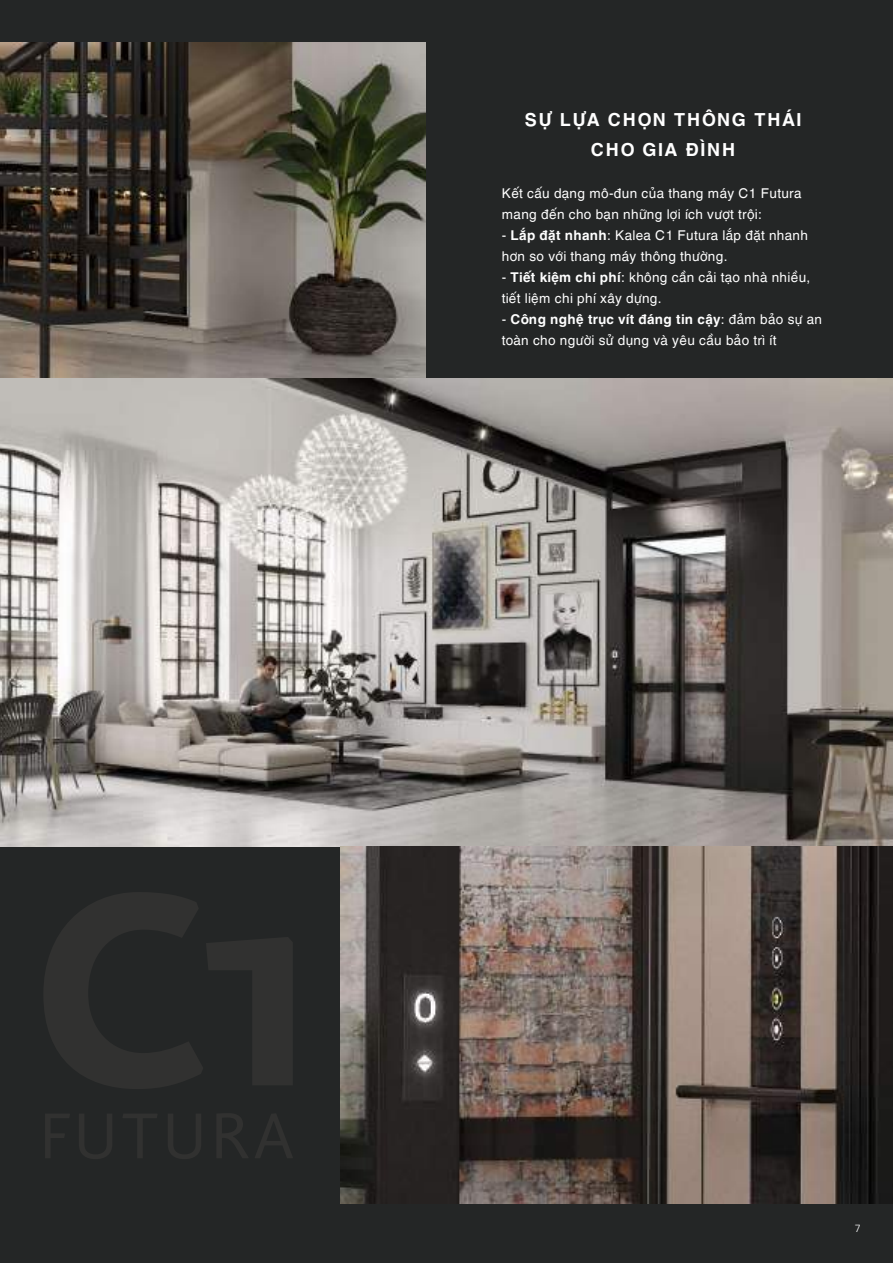
<style>
.page{position:relative;width:893px;height:1263px;background:#242626}
.page>*{position:absolute;margin:0;border:0;box-sizing:border-box;transform-origin:0 0}
.t1{font:18px/30px "SVN Helvesbold";letter-spacing:.075em;color:#fff;text-align:center}
.t2{font:13.5px/21px "SVN Helves";color:#fff}
.t3{font:13.5px "SVN Helvesbold";color:#fff}
.t4{font:300 10.5px "Univers LT Std";color:#fff}
.s1{font-family:"SVN Helvesbold"}
.s2{font-family:"SVN Helves"}
</style>
<div class="page">
<img style="left:0;top:43px;width:425px;height:335px">
<img style="left:0;top:378px;width:893px;height:468px">
<img style="left:340px;top:846px;width:553px;height:357px">
<h1 class="t1" style="left:525px;top:102px;width:278px">SỰ LỰA CHỌN THÔNG THÁI<br>CHO GIA ĐÌNH</h1>
<p class="t2" style="left:502px;top:181px;width:302px">Kết cấu dạng mô-đun của thang máy C1 Futura mang đến cho bạn những lợi ích vượt trội:</p>
<p class="t2" style="left:502px;top:223px;width:308px">- <span class="s1">Lắp đặt nhanh</span>: Kalea C1 Futura lắp đặt nhanh hơn so với thang máy thông thường.</p>
<p class="t2" style="left:502px;top:265px;width:310px">- <span class="s1">Tiết kiệm chi phí</span>: không cần cải tạo nhà nhiều, tiết liệm chi phí xây dựng.</p>
<p class="t3" style="left:502px;top:308px;width:322px"><span class="s2">-</span> Công nghệ trục vít đáng tin cậy<span class="s2">: đảm bảo sự an</span></p>
<p class="t2" style="left:502px;top:328px;width:276px">toàn cho người sử dụng và yêu cầu bảo trì ít</p>
<p class="t4" style="left:855px;top:1222px;width:7px">7</p>
</div>
